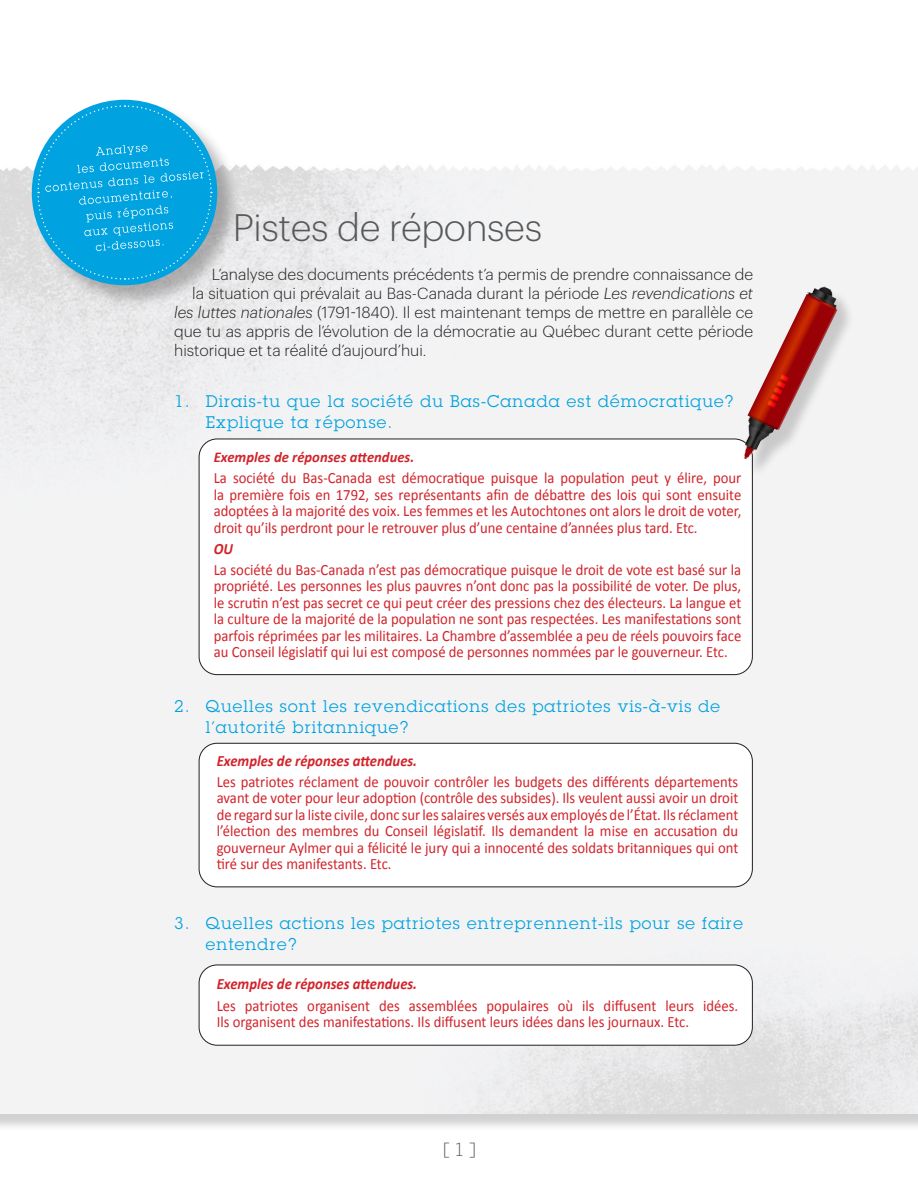
<style>
.page{position:relative;width:918px;height:1188px;background:#fff}
.page>*{position:absolute;margin:0;border:0;box-sizing:border-box;transform-origin:0 0}
.t1{font:300 37.5px "Graphik";letter-spacing:-.01em;color:#57585a}
.t2{font:18px "Letter Gothic Std";color:#57585a}
.t3{font:16.5px/21px "Lubalin Graph Std";letter-spacing:.07em;color:#00a2df}
.P_Corrigé_réponses{font:15.75px/16.5px "Calibri";color:#d1232a;text-align:justify;scale:.93 1}
.P{font:300 15.75px "Graphik";color:#231f20}
.P_Corrigé_réponses-2{font:italic 700 15.75px "Calibri";color:#d1232a;scale:.93 1}
.P_Corrigé_réponses-3{font:italic 700 15px "Calibri";color:#d1232a}
.s1{font-style:italic}
</style>
<div class="page">
<img style="left:0;top:165px;width:918px;height:949px">
<div style="left:199px;top:439px;width:553px;height:236px;background:#fff;border-radius:18px"></div>
<div style="left:199px;top:439px;width:554px;height:236px;border:1px solid #231f20;border-radius:18px"></div>
<div style="left:33px;top:101px;width:208px;height:208px;background:#231f20;opacity:.3"></div>
<div style="left:32px;top:100px;width:185px;height:185px;background:#00a2df;border-radius:50%"></div>
<div style="left:199px;top:743px;width:553px;height:144px;background:#fff;border-radius:18px"></div>
<div style="left:199px;top:743px;width:554px;height:144px;border:1px solid #231f20;border-radius:18px"></div>
<div style="left:199px;top:965px;width:553px;height:80px;background:#fff;border-radius:18px"></div>
<div style="left:199px;top:965px;width:554px;height:81px;border:1px solid #231f20;border-radius:18px"></div>
<svg style="left:37px;top:105px;width:175px;height:175px"></svg>
<div style="left:747px;top:290px;width:108px;height:187px;background:#f3f3f4"></div>
<img style="left:730px;top:281px;width:114px;height:186px">
<h2 class="t1" style="left:233px;top:200px;width:311px">Pistes de réponses</h2>
<p class="P" style="left:212px;top:263px;width:543px">L’analyse des documents précédents t’a permis de prendre connaissance de</p>
<p class="P" style="left:192px;top:282px;width:563px">la situation qui prévalait au Bas-Canada durant la période <span class="s1">Les revendications et</span></p>
<p class="P" style="left:174px;top:301px;width:581px"><span class="s1">les luttes nationales</span> (1791-1840). Il est maintenant temps de mettre en parallèle ce</p>
<p class="P" style="left:174px;top:320px;width:581px">que tu as appris de l’évolution de la démocratie au Québec durant cette période</p>
<p class="P" style="left:174px;top:339px;width:254px">historique et ta réalité d’aujourd’hui.</p>
<p class="t3" style="left:206px;top:390px;width:529px;text-indent:-31px">1. Dirais-tu que la société du Bas-Canada est démocratique?<br>Explique ta réponse.</p>
<p class="P_Corrigé_réponses-3" style="left:214px;top:448px;width:202px">Exemples de réponses attendues.</p>
<p class="P_Corrigé_réponses" style="left:214px;top:470px;width:569px">La société du Bas-Canada est démocratique puisque la population peut y élire, pour la première fois en 1792, ses représentants afin de débattre des lois qui sont ensuite adoptées à la majorité des voix. Les femmes et les Autochtones ont alors le droit de voter, droit qu’ils perdront pour le retrouver plus d’une centaine d’années plus tard. Etc.</p>
<p class="P_Corrigé_réponses-2" style="left:214px;top:539px;width:22px">OU</p>
<p class="P_Corrigé_réponses" style="left:214px;top:562px;width:569px">La société du Bas-Canada n’est pas démocratique puisque le droit de vote est basé sur la propriété. Les personnes les plus pauvres n’ont donc pas la possibilité de voter. De plus, le scrutin n’est pas secret ce qui peut créer des pressions chez des électeurs. La langue et la culture de la majorité de la population ne sont pas respectées. Les manifestations sont parfois réprimées par les militaires. La Chambre d’assemblée a peu de réels pouvoirs face au Conseil législatif qui lui est composé de personnes nommées par le gouverneur. Etc.</p>
<p class="t3" style="left:206px;top:695px;width:516px;text-indent:-31px">2. Quelles sont les revendications des patriotes vis-à-vis de l’autorité britannique?</p>
<p class="P_Corrigé_réponses-2" style="left:217px;top:751px;width:217px">Exemples de réponses attendues.</p>
<p class="P_Corrigé_réponses" style="left:217px;top:773px;width:562px">Les patriotes réclament de pouvoir contrôler les budgets des différents départements avant de voter pour leur adoption (contrôle des subsides). Ils veulent aussi avoir un droit de regard sur la liste civile, donc sur les salaires versés aux employés de l’État. Ils réclament l’élection des membres du Conseil législatif. Ils demandent la mise en accusation du gouverneur Aylmer qui a félicité le jury qui a innocenté des soldats britanniques qui ont tiré sur des manifestants. Etc.</p>
<p class="t3" style="left:206px;top:913px;width:539px;text-indent:-31px">3. Quelles actions les patriotes entreprennent-ils pour se faire entendre?</p>
<p class="P_Corrigé_réponses-2" style="left:217px;top:974px;width:217px">Exemples de réponses attendues.</p>
<p class="P_Corrigé_réponses" style="left:217px;top:997px;width:562px">Les patriotes organisent des assemblées populaires où ils diffusent leurs idées.<br>Ils organisent des manifestations. Ils diffusent leurs idées dans les journaux. Etc.</p>
<p class="t2" style="left:441px;top:1139px;width:38px">[1]</p>
</div>
